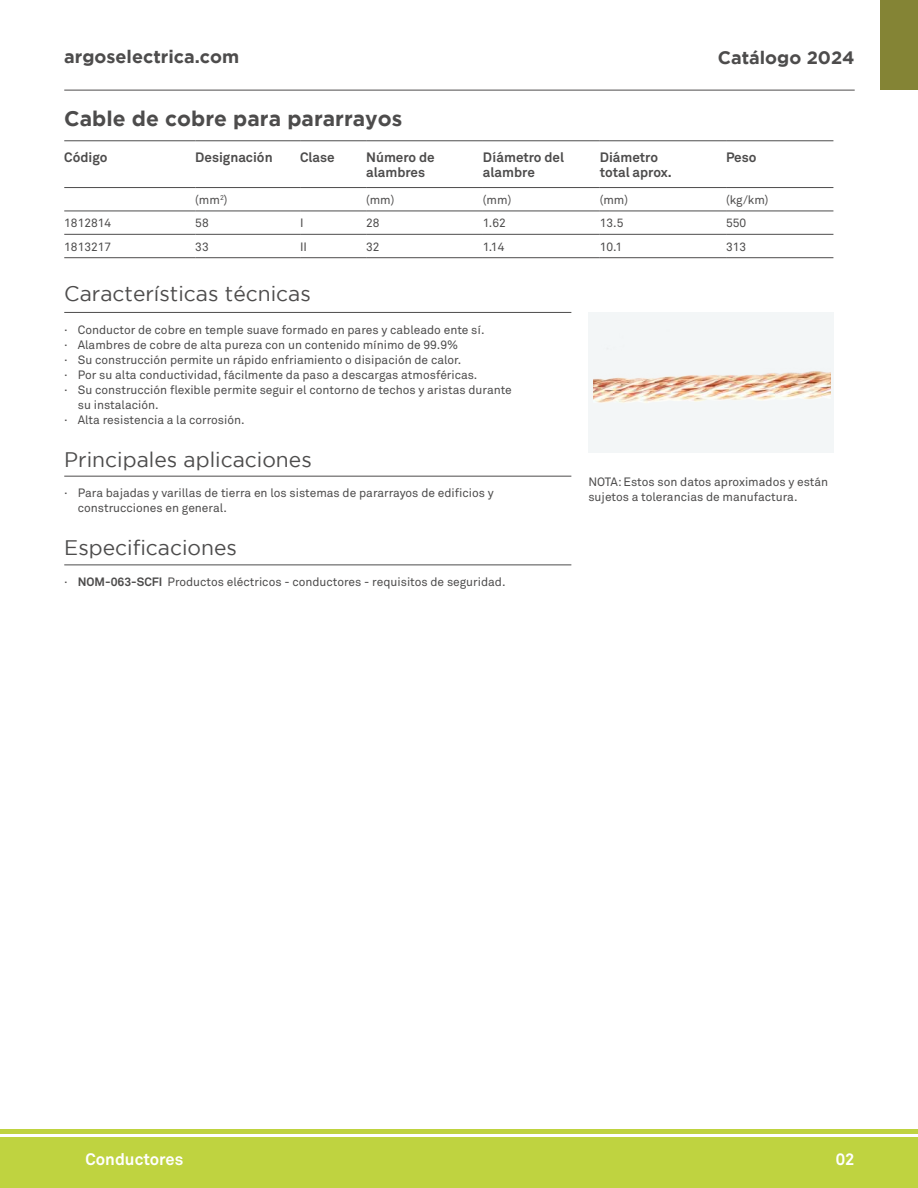
<style>
.page{position:relative;width:918px;height:1188px;background:#fff}
.page>*{position:absolute;margin:0;border:0;box-sizing:border-box;transform-origin:0 0}
.t1{font:21px "Gotham";color:#4d4c4c}
.t2{font:700 21px "Gotham";color:#4d4c4c}
.t3{font:700 18px "Gotham";color:#4d4c4c}
.t4{font:700 16.5px "Akkurat Pro";color:#fff}
.t5{font:700 13.5px/15px "Akkurat Pro";color:#4d4c4c}
.t6{font:12px/15px "Akkurat Pro";color:#4d4c4c}
.s1{font-weight:700}
</style>
<div class="page">
<hr style="left:64px;top:90px;width:791px;height:1px;background:#4d4c4c">
<div style="left:0;top:1137px;width:918px;height:51px;background:#bfd340"></div>
<hr style="left:0;top:1129px;width:918px;height:4px;background:#bfd340">
<div style="left:880px;top:0;width:38px;height:90px;background:#848435"></div>
<div style="left:588px;top:312px;width:245px;height:141px;background:#f3f6f7"></div>
<hr style="left:64px;top:234px;width:131px;height:1px;background:#4d4c4c">
<hr style="left:195px;top:234px;width:105px;height:1px;background:#4d4c4c">
<hr style="left:300px;top:234px;width:66px;height:1px;background:#4d4c4c">
<hr style="left:366px;top:234px;width:117px;height:1px;background:#4d4c4c">
<hr style="left:483px;top:234px;width:117px;height:1px;background:#4d4c4c">
<hr style="left:600px;top:234px;width:126px;height:1px;background:#4d4c4c">
<hr style="left:726px;top:234px;width:107px;height:1px;background:#4d4c4c">
<hr style="left:64px;top:257px;width:131px;height:1px;background:#4d4c4c">
<hr style="left:195px;top:257px;width:105px;height:1px;background:#4d4c4c">
<hr style="left:300px;top:257px;width:66px;height:1px;background:#4d4c4c">
<hr style="left:366px;top:257px;width:117px;height:1px;background:#4d4c4c">
<hr style="left:483px;top:257px;width:117px;height:1px;background:#4d4c4c">
<hr style="left:600px;top:257px;width:126px;height:1px;background:#4d4c4c">
<hr style="left:726px;top:257px;width:107px;height:1px;background:#4d4c4c">
<hr style="left:64px;top:187px;width:131px;height:1px;background:#4d4c4c">
<hr style="left:195px;top:187px;width:105px;height:1px;background:#4d4c4c">
<hr style="left:300px;top:187px;width:66px;height:1px;background:#4d4c4c">
<hr style="left:366px;top:187px;width:117px;height:1px;background:#4d4c4c">
<hr style="left:483px;top:187px;width:117px;height:1px;background:#4d4c4c">
<hr style="left:600px;top:187px;width:126px;height:1px;background:#4d4c4c">
<hr style="left:726px;top:187px;width:107px;height:1px;background:#4d4c4c">
<hr style="left:64px;top:211px;width:131px;height:1px;background:#4d4c4c">
<hr style="left:195px;top:211px;width:105px;height:1px;background:#4d4c4c">
<hr style="left:300px;top:211px;width:66px;height:1px;background:#4d4c4c">
<hr style="left:366px;top:211px;width:117px;height:1px;background:#4d4c4c">
<hr style="left:483px;top:211px;width:117px;height:1px;background:#4d4c4c">
<hr style="left:600px;top:211px;width:126px;height:1px;background:#4d4c4c">
<hr style="left:726px;top:211px;width:107px;height:1px;background:#4d4c4c">
<hr style="left:64px;top:140px;width:131px;height:1px;background:#4d4c4c">
<hr style="left:195px;top:140px;width:105px;height:1px;background:#4d4c4c">
<hr style="left:300px;top:140px;width:66px;height:1px;background:#4d4c4c">
<hr style="left:366px;top:140px;width:117px;height:1px;background:#4d4c4c">
<hr style="left:483px;top:140px;width:117px;height:1px;background:#4d4c4c">
<hr style="left:600px;top:140px;width:126px;height:1px;background:#4d4c4c">
<hr style="left:726px;top:140px;width:107px;height:1px;background:#4d4c4c">
<hr style="left:64px;top:312px;width:507px;height:1px;background:#4d4c4c">
<hr style="left:64px;top:476px;width:507px;height:1px;background:#4d4c4c">
<hr style="left:64px;top:565px;width:507px;height:1px;background:#4d4c4c">
<img style="left:594px;top:371px;width:236px;height:32px">
<h2 class="t3" style="left:64px;top:46px;width:176px">argoselectrica.com</h2>
<h2 class="t3" style="left:718px;top:47px;width:138px">Catálogo 2024</h2>
<h1 class="t2" style="left:64px;top:106px;width:340px">Cable de cobre para pararrayos</h1>
<p class="t5" style="left:64px;top:150px;width:45px">Código</p>
<p class="t5" style="left:195px;top:150px;width:79px">Designación</p>
<p class="t5" style="left:300px;top:150px;width:36px">Clase</p>
<p class="t5" style="left:366px;top:150px;width:70px">Número de alambres</p>
<p class="t5" style="left:483px;top:150px;width:83px">Díámetro del alambre</p>
<p class="t5" style="left:600px;top:150px;width:74px">Diámetro total aprox.</p>
<p class="t5" style="left:726px;top:150px;width:32px">Peso</p>
<p class="t6" style="left:195px;top:193px;width:34px">(mm<sup>2</sup>)</p>
<p class="t6" style="left:366px;top:193px;width:30px">(mm)</p>
<p class="t6" style="left:483px;top:193px;width:30px">(mm)</p>
<p class="t6" style="left:600px;top:193px;width:30px">(mm)</p>
<p class="t6" style="left:726px;top:193px;width:44px">(kg/km)</p>
<p class="t6" style="left:64px;top:216px;width:49px">1812814</p>
<p class="t6" style="left:195px;top:216px;width:15px">58</p>
<p class="t6" style="left:300px;top:216px;width:5px">I</p>
<p class="t6" style="left:366px;top:216px;width:15px">28</p>
<p class="t6" style="left:483px;top:216px;width:24px">1.62</p>
<p class="t6" style="left:600px;top:216px;width:25px">13.5</p>
<p class="t6" style="left:726px;top:216px;width:22px">550</p>
<p class="t6" style="left:64px;top:239px;width:49px">1813217</p>
<p class="t6" style="left:195px;top:239px;width:15px">33</p>
<p class="t6" style="left:300px;top:239px;width:8px">II</p>
<p class="t6" style="left:366px;top:239px;width:15px">32</p>
<p class="t6" style="left:483px;top:239px;width:23px">1.14</p>
<p class="t6" style="left:600px;top:239px;width:24px">10.1</p>
<p class="t6" style="left:726px;top:239px;width:22px">313</p>
<h1 class="t1" style="left:64px;top:282px;width:248px">Características técnicas</h1>
<p class="t6" style="left:64px;top:322px;width:422px">· Conductor de cobre en temple suave formado en pares y cableado ente sí.</p>
<p class="t6" style="left:64px;top:337px;width:395px">· Alambres de cobre de alta pureza con un contenido mínimo de 99.9%</p>
<p class="t6" style="left:64px;top:352px;width:398px">· Su construcción permite un rápido enfriamiento o disipación de calor.</p>
<p class="t6" style="left:64px;top:367px;width:415px">· Por su alta conductividad, fácilmente da paso a descargas atmosféricas.</p>
<p class="t6" style="left:64px;top:382px;width:449px">· Su construcción flexible permite seguir el contorno de techos y aristas durante</p>
<p class="t6" style="left:78px;top:397px;width:82px">su instalación.</p>
<p class="t6" style="left:64px;top:412px;width:182px">· Alta resistencia a la corrosión.</p>
<h1 class="t1" style="left:64px;top:448px;width:249px">Principales aplicaciones</h1>
<p class="t6" style="left:78px;top:486px;width:418px;text-indent:-14px">· Para bajadas y varillas de tierra en los sistemas de pararrayos de edificios y construcciones en general.</p>
<h1 class="t1" style="left:64px;top:536px;width:174px">Especificaciones</h1>
<p class="t6" style="left:64px;top:575px;width:443px">· <span class="s1">NOM-063-SCFI</span> Productos eléctricos - conductores - requisitos de seguridad.</p>
<p class="t6" style="left:588px;top:474px;width:241px">NOTA: Estos son datos aproximados y están sujetos a tolerancias de manufactura.</p>
<h3 class="t4" style="left:86px;top:1149px;width:99px">Conductores</h3>
<h3 class="t4" style="left:836px;top:1149px;width:20px">02</h3>
</div>
